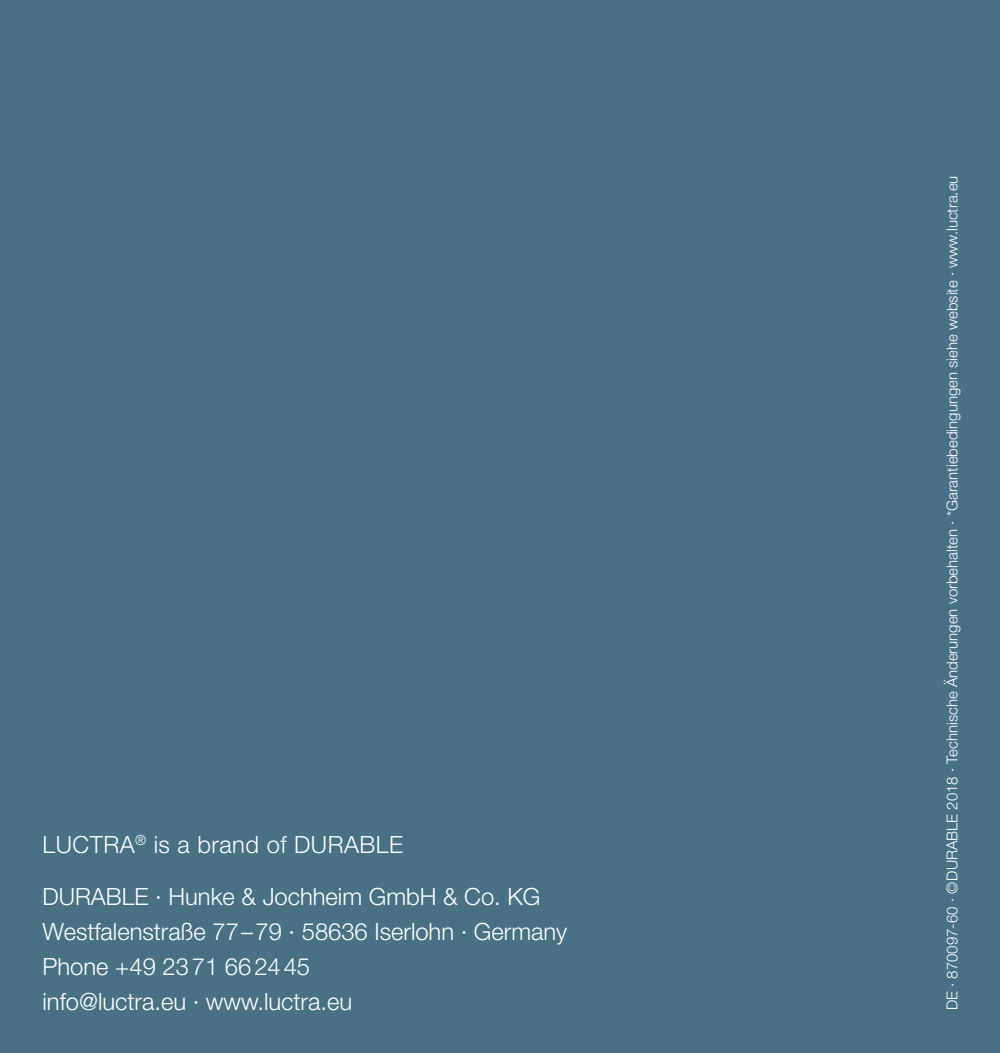
<style>
.page{position:relative;width:1000px;height:1053px;background:#fff}
.page>*{position:absolute;margin:0;border:0;box-sizing:border-box;transform-origin:0 0}
.Fliesstext{font:300 23.75px "Helvetica Neue LT Pro";color:#fff}
._04_Adresse{font:300 23.75px "Helvetica Neue LT Pro";letter-spacing:.02em;color:#fff}
.Fliesstext-2{font:300 15px "Helvetica Neue LT Pro";color:#fff}
</style>
<div class="page">
<div style="left:0;top:0;width:999px;height:1052px;background:#487184"></div>
<p class="_04_Adresse" style="left:43px;top:830px;width:362px">LUCTRA<sup>®</sup> is a brand of DURABLE</p>
<p class="Fliesstext" style="left:43px;top:882px;width:499px">DURABLE · Hunke &amp; Jochheim GmbH &amp; Co. KG</p>
<p class="Fliesstext" style="left:43px;top:917px;width:526px">Westfalenstraße 77–79 · 58636 Iserlohn · Germany</p>
<p class="Fliesstext" style="left:43px;top:952px;width:269px">Phone +49 2371 662445</p>
<p class="Fliesstext" style="left:43px;top:987px;width:311px">info@luctra.eu · www.luctra.eu</p>
<p class="Fliesstext-2" style="left:942px;top:1010px;width:836px;rotate:-90deg">DE · 870097-60 · ©DURABLE 2018 · Technische Änderungen vorbehalten · *Garantiebedingungen siehe website · www.luctra.eu</p>
</div>
